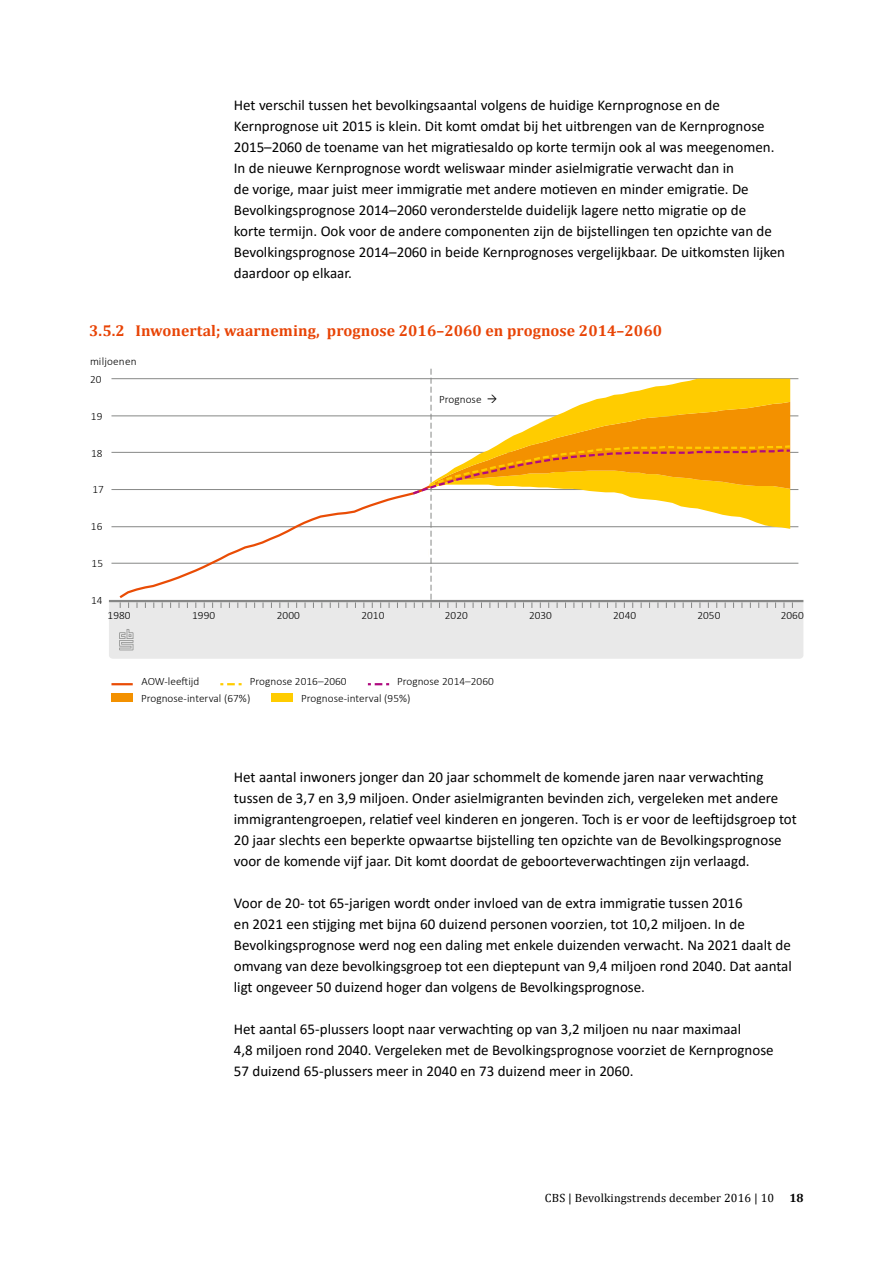
<style>
.page{position:relative;width:893px;height:1263px;background:#fff}
.page>*{position:absolute;margin:0;border:0;box-sizing:border-box;transform-origin:0 0}
.t1{font:700 15.75px "Cambria";letter-spacing:.005em;color:#e84406}
.t2{font:15px/21px "Calibri";color:#000}
.t3{font:12px "Cambria";letter-spacing:.01em;color:#000}
.t4{font:700 12px "Cambria";color:#000}
.t5{font:300 11.25px "Calibri";letter-spacing:.005em;color:#000}
</style>
<div class="page">
<hr style="left:111px;top:683px;width:22px;height:2px;background:#e94c05">
<svg style="left:368px;top:683px;width:21px;height:2px"></svg>
<svg style="left:220px;top:683px;width:22px;height:2px"></svg>
<div style="left:111px;top:693px;width:22px;height:9px;background:#f39100"></div>
<div style="left:271px;top:693px;width:22px;height:9px;background:#fc0"></div>
<svg style="left:109px;top:369px;width:694px;height:290px"></svg>
<p class="t2" style="left:234px;top:94px;width:553px">Het verschil tussen het bevolkingsaantal volgens de huidige Kernprognose en de Kernprognose uit 2015 is klein. Dit komt omdat bij het uitbrengen van de Kernprognose 2015–2060 de toename van het migratiesaldo op korte termijn ook al was meegenomen.<br>In de nieuwe Kernprognose wordt weliswaar minder asielmigratie verwacht dan in<br>de vorige, maar juist meer immigratie met andere motieven en minder emigratie. De Bevolkingsprognose 2014–2060 veronderstelde duidelijk lagere netto migratie op de<br>korte termijn. Ook voor de andere componenten zijn de bijstellingen ten opzichte van de Bevolkingsprognose 2014–2060 in beide Kernprognoses vergelijkbaar. De uitkomsten lijken daardoor op elkaar.</p>
<p class="t1" style="left:89px;top:321px;width:574px">3.5.2 Inwonertal; waarneming, prognose 2016–2060 en prognose 2014–2060</p>
<p class="t5" style="left:90px;top:354px;width:48px">miljoenen</p>
<p class="t5" style="left:90px;top:372px;width:13px">20</p>
<p class="t5" style="left:91px;top:409px;width:13px">19</p>
<p class="t5" style="left:91px;top:446px;width:13px">18</p>
<p class="t5" style="left:92px;top:483px;width:13px">17</p>
<p class="t5" style="left:91px;top:520px;width:13px">16</p>
<p class="t5" style="left:92px;top:557px;width:13px">15</p>
<p class="t5" style="left:91px;top:593px;width:13px">14</p>
<p class="t5" style="left:439px;top:392px;width:44px">Prognose</p>
<p class="t5" style="left:108px;top:608px;width:24px">1980</p>
<p class="t5" style="left:192px;top:608px;width:24px">1990</p>
<p class="t5" style="left:277px;top:608px;width:24px">2000</p>
<p class="t5" style="left:361px;top:608px;width:24px">2010</p>
<p class="t5" style="left:445px;top:608px;width:24px">2020</p>
<p class="t5" style="left:529px;top:608px;width:24px">2030</p>
<p class="t5" style="left:613px;top:608px;width:24px">2040</p>
<p class="t5" style="left:697px;top:608px;width:24px">2050</p>
<p class="t5" style="left:781px;top:608px;width:24px">2060</p>
<p class="t5" style="left:141px;top:675px;width:60px">AOW-leeftijd</p>
<p class="t5" style="left:250px;top:674px;width:98px">Prognose 2016–2060</p>
<p class="t5" style="left:397px;top:675px;width:98px">Prognose 2014–2060</p>
<p class="t5" style="left:141px;top:691px;width:111px">Prognose-interval (67%)</p>
<p class="t5" style="left:301px;top:691px;width:111px">Prognose-interval (95%)</p>
<p class="t2" style="left:234px;top:766px;width:564px">Het aantal inwoners jonger dan 20 jaar schommelt de komende jaren naar verwachting tussen de 3,7 en 3,9 miljoen. Onder asielmigranten bevinden zich, vergeleken met andere immigrantengroepen, relatief veel kinderen en jongeren. Toch is er voor de leeftijdsgroep tot 20 jaar slechts een beperkte opwaartse bijstelling ten opzichte van de Bevolkingsprognose voor de komende vijf jaar. Dit komt doordat de geboorteverwachtingen zijn verlaagd.</p>
<p class="t2" style="left:234px;top:892px;width:559px">Voor de 20- tot 65-jarigen wordt onder invloed van de extra immigratie tussen 2016<br>en 2021 een stijging met bijna 60 duizend personen voorzien, tot 10,2 miljoen. In de Bevolkingsprognose werd nog een daling met enkele duizenden verwacht. Na 2021 daalt de omvang van deze bevolkingsgroep tot een dieptepunt van 9,4 miljoen rond 2040. Dat aantal ligt ongeveer 50 duizend hoger dan volgens de Bevolkingsprognose.</p>
<p class="t2" style="left:234px;top:1018px;width:541px">Het aantal 65-plussers loopt naar verwachting op van 3,2 miljoen nu naar maximaal<br>4,8 miljoen rond 2040. Vergeleken met de Bevolkingsprognose voorziet de Kernprognose<br>57 duizend 65-plussers meer in 2040 en 73 duizend meer in 2060.</p>
<p class="t3" style="left:545px;top:1191px;width:231px">CBS | Bevolkingstrends december 2016 | 10</p>
<p class="t4" style="left:789px;top:1191px;width:16px">18</p>
</div>
